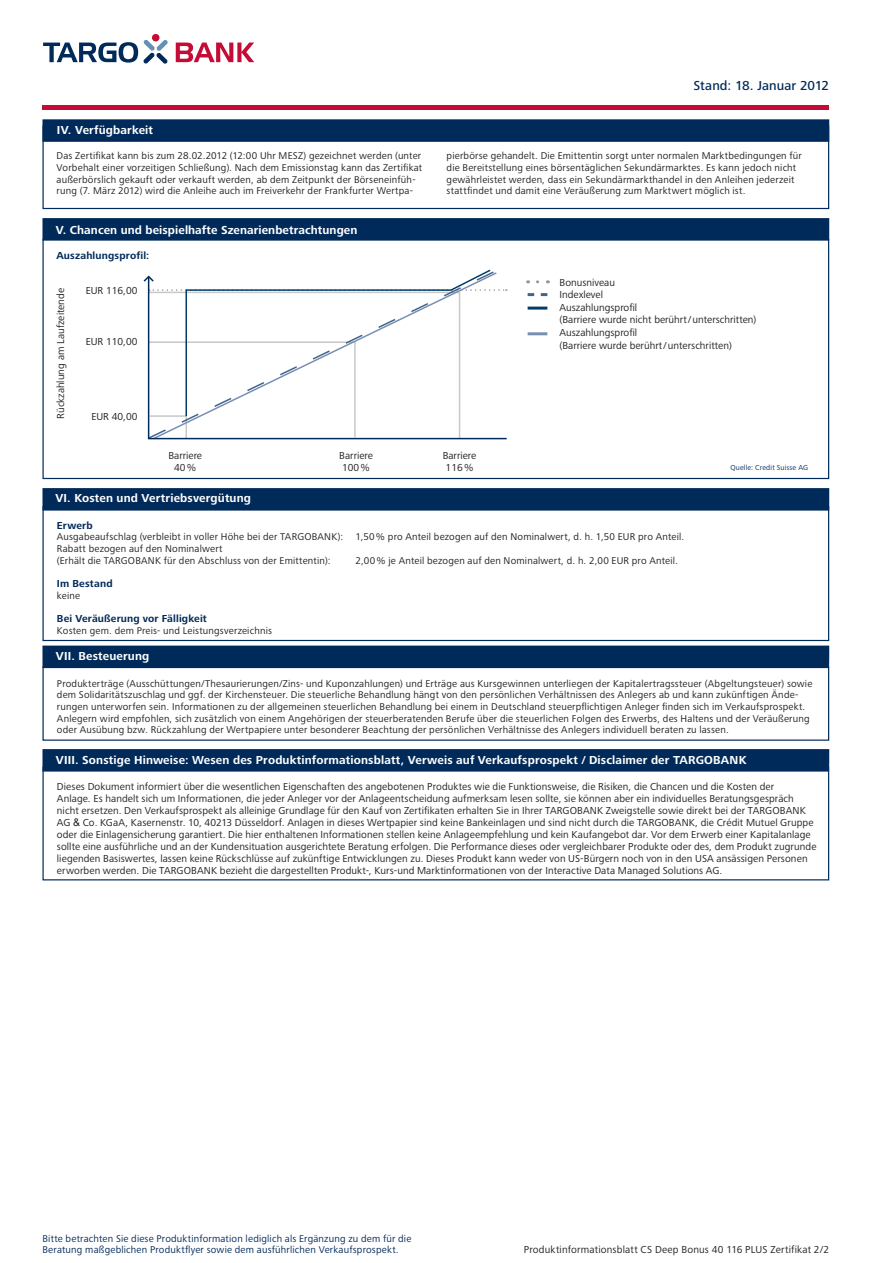
<style>
.page{position:relative;width:893px;height:1263px;background:#fff}
.page>*{position:absolute;margin:0;border:0;box-sizing:border-box;transform-origin:0 0}
.t1{font:500 13.5px "Frutiger Next Pro";letter-spacing:.005em;color:#002a59}
.t2{font:700 12px "Frutiger Next Pro";letter-spacing:.01em;color:#fff}
.t3{font:10.5px/12.6px "Frutiger Next Pro";letter-spacing:.005em;color:#231f20}
.t4{font:700 10.5px "Frutiger Next Pro";letter-spacing:.015em;color:#002a59}
.t5{font:10.2px/11.7px "Frutiger Next Pro";letter-spacing:.02em;color:#231f20}
.t6{font:10.2px/10.5px "Frutiger Next Pro";letter-spacing:.02em;color:#002a59}
.t7{font:7.5px "Frutiger Next Pro";letter-spacing:.02em;color:#002a59}
.s1{font-family:"Arial"}
</style>
<div class="page">
<div style="left:42px;top:646px;width:787px;height:20px;background:#002a59"></div>
<svg style="left:42px;top:488px;width:787px;height:23px;background:#062f5c"></svg>
<div style="left:42px;top:506px;width:787px;height:135px;border:1px solid #002a59"></div>
<div style="left:42px;top:666px;width:787px;height:75px;border:1px solid #002a59"></div>
<div style="left:42px;top:105px;width:787px;height:5px;background:#c40c37"></div>
<svg style="left:176px;top:43px;width:78px;height:19px"></svg>
<div style="left:152px;top:34px;width:8px;height:8px;background:#c40c37;border-radius:50%"></div>
<svg style="left:43px;top:40px;width:125px;height:24px"></svg>
<div style="left:42px;top:126px;width:787px;height:83px;border:1px solid #002a59"></div>
<svg style="left:42px;top:119px;width:787px;height:23px;background:#052e5c"></svg>
<svg style="left:42px;top:218px;width:787px;height:23px;background:#052e5c"></svg>
<svg style="left:42px;top:749px;width:787px;height:23px;background:#062f5c"></svg>
<div style="left:42px;top:767px;width:787px;height:113px;border:1px solid #002a59"></div>
<svg style="left:147px;top:275px;width:361px;height:165px"></svg>
<svg style="left:537px;top:280px;width:11px;height:3px"></svg>
<svg style="left:528px;top:293px;width:19px;height:3px"></svg>
<hr style="left:528px;top:307px;width:19px;height:3px;background:#003c69">
<hr style="left:528px;top:332px;width:19px;height:3px;background:#778fb1">
<svg style="left:143px;top:275px;width:12px;height:8px"></svg>
<h1 class="t1" style="left:693px;top:80px;width:137px">Stand: 18. Januar 2012</h1>
<p class="t2" style="left:57px;top:126px;width:98px">IV. Verfügbarkeit</p>
<p class="t5" style="left:57px;top:151px;width:367px">Das Zertifikat kann bis zum 28.02.2012 (12:00 Uhr MESZ) gezeichnet werden (unter Vorbehalt einer vorzeitigen Schließung). Nach dem Emissionstag kann das Zertifikat außerbörslich gekauft oder verkauft werden, ab dem Zeitpunkt der Börseneinfüh&shy;rung (7. März 2012) wird die Anleihe auch im Freiverkehr der Frankfurter Wertpa-</p>
<p class="t5" style="left:447px;top:151px;width:357px">pierbörse gehandelt. Die Emittentin sorgt unter normalen Marktbedingungen für die Bereitstellung eines börsentäglichen Sekundärmarktes. Es kann jedoch nicht gewährleistet werden, dass ein Sekundärmarkthandel in den Anleihen jederzeit stattfindet und damit eine Veräußerung zum Marktwert möglich ist.</p>
<p class="t2" style="left:56px;top:225px;width:303px">V. Chancen und beispielhafte Szenarienbetrachtungen</p>
<p class="t4" style="left:56px;top:251px;width:94px">Auszahlungsprofil:</p>
<p class="t3" style="left:86px;top:285px;width:53px">EUR 116,00</p>
<p class="t3" style="left:560px;top:277px;width:198px">Bonusniveau<br>Indexlevel<br>Auszahlungsprofil<br>(Barriere wurde nicht berührt / unterschritten)<br>Auszahlungsprofil<br>(Barriere wurde berührt / unterschritten)</p>
<p class="t3" style="left:55px;top:419px;width:132px;rotate:-90deg">Rückzahlung am Laufzeitende</p>
<p class="t3" style="left:86px;top:336px;width:53px">EUR 110,00</p>
<p class="t3" style="left:91px;top:411px;width:48px">EUR 40,00</p>
<p class="t3" style="left:168px;top:450px;width:35px;text-align:center">Barriere<br>40 %</p>
<p class="t3" style="left:339px;top:450px;width:35px">Barriere<br>100 %</p>
<p class="t3" style="left:443px;top:450px;width:35px">Barriere<br>116 %</p>
<p class="t2" style="left:55px;top:494px;width:197px">VI. Kosten und Vertriebsvergütung</p>
<p class="t4" style="left:57px;top:521px;width:37px">Erwerb</p>
<p class="t5" style="left:57px;top:532px;width:629px">Ausgabeaufschlag (verbleibt in voller Höhe bei der TARGOBANK): 1,50 % pro Anteil bezogen auf den Nominalwert, d. h. 1,50 EUR pro Anteil.<br>Rabatt bezogen auf den Nominalwert<br>(Erhält die TARGOBANK für den Abschluss von der Emittentin):</p>
<p class="t5" style="left:355px;top:555px;width:324px">2,00 % je Anteil bezogen auf den Nominalwert, d. h. 2,00 EUR pro Anteil.</p>
<p class="t4" style="left:57px;top:580px;width:57px">Im Bestand</p>
<p class="t5" style="left:57px;top:590px;width:25px">keine</p>
<p class="t4" style="left:57px;top:615px;width:151px">Bei Veräußerung vor Fälligkeit</p>
<p class="t5" style="left:57px;top:625px;width:217px">Kosten gem. dem Preis- und Leistungsverzeichnis</p>
<p class="t7" style="left:730px;top:464px;width:79px">Quelle: Credit Suisse AG</p>
<p class="t2" style="left:56px;top:652px;width:95px">VII. Besteuerung</p>
<p class="t5" style="left:57px;top:678px;width:757px">Produkterträge (Ausschüttungen/Thesaurierungen/Zins- und Kuponzahlungen) und Erträge aus Kursgewinnen unterliegen der Kapitalertragssteuer (Abgeltungsteuer) sowie dem Solidaritätszuschlag und ggf. der Kirchensteuer. Die steuerliche Behandlung hängt von den persönlichen Verhältnissen des Anlegers ab und kann zukünftigen Ände&shy;rungen unterworfen sein. Informationen zu der allgemeinen steuerlichen Behandlung bei einem in Deutschland steuerpflichtigen Anleger finden sich im Verkaufsprospekt.<br>Anlegern wird empfohlen, sich zusätzlich von einem Angehörigen der steuerberatenden Berufe über die steuerlichen Folgen des Erwerbs, des Haltens und der Veräußerung oder Ausübung bzw. Rückzahlung der Wertpapiere unter besonderer Beachtung der persönlichen Verhältnisse des Anlegers individuell beraten zu lassen.</p>
<p class="t2" style="left:56px;top:755px;width:692px">VIII. Sonstige Hinweise: Wesen des Produktinformationsblatt, Verweis auf Verkaufsprospekt / Disclaimer der TARGOBANK</p>
<p class="t3" style="left:57px;top:781px;width:761px;line-height:12px">Dieses Dokument informiert über die wesentlichen Eigenschaften des angebotenen Produktes wie die Funktionsweise, die Risiken, die Chancen und die Kosten der<br>Anlage. Es handelt sich um Informationen, die jeder Anleger vor der Anlageentscheidung aufmerksam lesen sollte, sie können aber ein individuelles Beratungsgespräch nicht ersetzen. Den Verkaufsprospekt als alleinige Grundlage für den Kauf von Zertifikaten erhalten Sie in Ihrer TARGOBANK Zweigstelle sowie direkt bei der TARGOBANK AG <span class="s1">&amp;</span> Co. KGaA, Kasernenstr. 10, 40213 Düsseldorf. Anlagen in dieses Wertpapier sind keine Bankeinlagen und sind nicht durch die TARGOBANK, die Crédit Mutuel Gruppe oder die Einlagensicherung garantiert. Die hier enthaltenen Informationen stellen keine Anlageempfehlung und kein Kaufangebot dar. Vor dem Erwerb einer Kapitalanlage sollte eine ausführliche und an der Kundensituation ausgerichtete Beratung erfolgen. Die Performance dieses oder vergleichbarer Produkte oder des, dem Produkt zugrunde liegenden Basiswertes, lassen keine Rückschlüsse auf zukünftige Entwicklungen zu. Dieses Produkt kann weder von US-Bürgern noch von in den USA ansässigen Personen erworben werden. Die TARGOBANK bezieht die dargestellten Produkt-, Kurs-und Marktinformationen von der Interactive Data Managed Solutions AG.</p>
<p class="t6" style="left:42px;top:1235px;width:370px">Bitte betrachten Sie diese Produktinformation lediglich als Ergänzung zu dem für die<br>Beratung maßgeblichen Produktflyer sowie dem ausführlichen Verkaufsprospekt.</p>
<p class="t3" style="left:524px;top:1244px;width:307px">Produktinformationsblatt CS Deep Bonus 40 116 PLUS Zertifikat 2/2</p>
</div>
